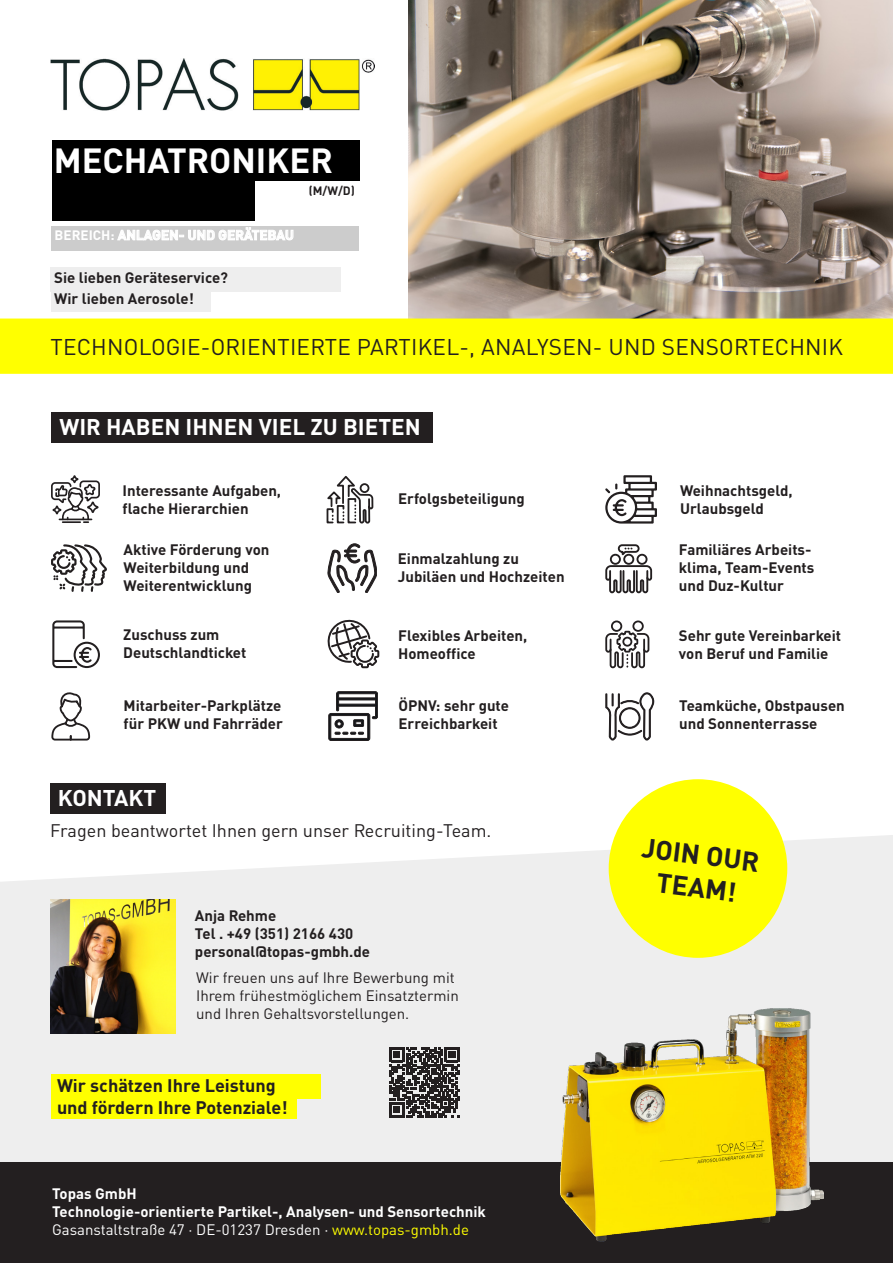
<style>
.page{position:relative;width:893px;height:1263px;background:#fff}
.page>*{position:absolute;margin:0;border:0;box-sizing:border-box;transform-origin:0 0}
.t1{font:700 34.5px "DINOT";color:#fff}
.t2{font:700 27px/32.4px "DINOT";color:#231f20;text-align:center}
.t3{font:22.5px "DINOT";letter-spacing:.01em;color:#231f20}
.t4{font:700 22.5px "DINOT";color:#fff}
.t5{font:700 18px "DINOT";color:#231f20}
.t6{font:18px "DINOT";color:#231f20}
.t7{font:700 15px/18px "DINOT";color:#231f20}
.t8{font:15px "DINOT";color:#231f20}
.t9{font:700 15px "DINOT";color:#fff}
.t10{font:15px "DINOT";color:#fff}
.t11{font:700 13.5px "DINOT";color:#fff}
.t12{font:700 12px "DINOT";color:#231f20}
.s1{color:#ff0}
</style>
<div class="page">
<svg style="left:0;top:835px;width:893px;height:327px;background:#efefee"></svg>
<div style="left:51px;top:412px;width:382px;height:30px;background:#231f20"></div>
<div style="left:51px;top:783px;width:115px;height:30px;background:#231f20"></div>
<div style="left:609px;top:779px;width:178px;height:179px;background:#ff0;border-radius:50%"></div>
<div style="left:51px;top:1074px;width:269px;height:25px;background:#ff0"></div>
<div style="left:0;top:1162px;width:893px;height:101px;background:#231f20"></div>
<img style="left:561px;top:1008px;width:262px;height:234px">
<svg style="left:605px;top:692px;width:49px;height:48px"></svg>
<svg style="left:51px;top:692px;width:39px;height:48px"></svg>
<svg style="left:51px;top:475px;width:49px;height:48px"></svg>
<svg style="left:329px;top:692px;width:49px;height:48px"></svg>
<svg style="left:328px;top:544px;width:49px;height:49px"></svg>
<svg style="left:327px;top:476px;width:46px;height:48px"></svg>
<div style="left:610px;top:554px;width:11px;height:11px;border:2px solid #231f20;border-radius:50%"></div>
<div style="left:623px;top:554px;width:11px;height:11px;border:2px solid #231f20;border-radius:50%"></div>
<div style="left:636px;top:554px;width:11px;height:11px;border:2px solid #231f20;border-radius:50%"></div>
<svg style="left:605px;top:564px;width:47px;height:29px"></svg>
<svg style="left:617px;top:544px;width:23px;height:12px"></svg>
<div style="left:611px;top:620px;width:11px;height:12px;border:2px solid #231f20;border-radius:50%"></div>
<div style="left:632px;top:620px;width:12px;height:12px;border:2px solid #231f20;border-radius:50%"></div>
<svg style="left:605px;top:630px;width:44px;height:38px"></svg>
<div style="left:622px;top:637px;width:10px;height:10px;border:2px solid #231f20;border-radius:50%"></div>
<svg style="left:51px;top:544px;width:56px;height:48px"></svg>
<svg style="left:328px;top:620px;width:51px;height:48px"></svg>
<svg style="left:605px;top:475px;width:52px;height:49px"></svg>
<svg style="left:52px;top:620px;width:48px;height:48px"></svg>
<svg style="left:389px;top:1047px;width:70px;height:70px;background:#5c595a"></svg>
<div style="left:51px;top:1094px;width:245px;height:25px;background:#ff0"></div>
<img style="left:50px;top:899px;width:125px;height:134px">
<img style="left:409px;top:0;width:484px;height:318px">
<img style="left:51px;top:59px;width:323px;height:51px">
<div style="left:0;top:318px;width:893px;height:56px;background:#ff0"></div>
<div style="left:51px;top:288px;width:159px;height:24px;background:#eee"></div>
<div style="left:51px;top:267px;width:290px;height:25px;background:#eee"></div>
<div style="left:51px;top:140px;width:308px;height:41px;background:#000"></div>
<div style="left:52px;top:180px;width:203px;height:40px;background:#000"></div>
<hr style="left:48px;top:137px;width:4px;height:93px;background:#fff">
<div style="left:52px;top:226px;width:307px;height:25px;background:#ccc"></div>
<p class="t1" style="left:54px;top:133px;width:281px">MECHATRONIKER</p>
<p class="t12" style="left:309px;top:181px;width:48px">(M/W/D)</p>
<p class="t11" style="left:55px;top:224px;width:241px">BEREICH: ANLAGEN- UND GERÄTEBAU</p>
<p class="t7" style="left:54px;top:268px;width:175px">Sie lieben Geräteservice?</p>
<p class="t7" style="left:54px;top:289px;width:141px">Wir lieben Aerosole!</p>
<p class="t3" style="left:50px;top:330px;width:794px">TECHNOLOGIE-ORIENTIERTE PARTIKEL-, ANALYSEN- UND SENSORTECHNIK</p>
<p class="t4" style="left:59px;top:409px;width:363px">WIR HABEN IHNEN VIEL ZU BIETEN</p>
<p class="t7" style="left:123px;top:481px;width:160px">Interessante Aufgaben,</p>
<p class="t7" style="left:123px;top:499px;width:128px">flache Hierarchien</p>
<p class="t7" style="left:124px;top:539px;width:147px">Aktive Förderung von<br>Weiterbildung und<br>Weiterentwicklung</p>
<p class="t7" style="left:123px;top:625px;width:98px">Zuschuss zum</p>
<p class="t7" style="left:123px;top:643px;width:125px">Deutschlandticket</p>
<p class="t7" style="left:124px;top:696px;width:161px">Mitarbeiter-Parkplätze für PKW und Fahrräder</p>
<p class="t4" style="left:58px;top:780px;width:100px">KONTAKT</p>
<p class="t7" style="left:398px;top:489px;width:128px">Erfolgsbeteiligung</p>
<p class="t7" style="left:398px;top:549px;width:123px">Einmalzahlung zu</p>
<p class="t7" style="left:398px;top:567px;width:168px">Jubiläen und Hochzeiten</p>
<p class="t7" style="left:398px;top:625px;width:131px">Flexibles Arbeiten,</p>
<p class="t7" style="left:398px;top:643px;width:79px">Homeoffice</p>
<p class="t7" style="left:398px;top:695px;width:112px">ÖPNV: sehr gute</p>
<p class="t7" style="left:398px;top:713px;width:101px">Erreichbarkeit</p>
<p class="t6" style="left:50px;top:817px;width:443px">Fragen beantwortet Ihnen gern unser Recruiting-Team.</p>
<p class="t7" style="left:195px;top:906px;width:83px">Anja Rehme</p>
<p class="t7" style="left:195px;top:924px;width:160px">Tel . +49 (351) 2166 430</p>
<p class="t7" style="left:195px;top:942px;width:177px">personal@topas-gmbh.de</p>
<p class="t8" style="left:196px;top:966px;width:260px">Wir freuen uns auf Ihre Bewerbung mit</p>
<p class="t8" style="left:196px;top:984px;width:264px">Ihrem frühestmöglichem Einsatztermin</p>
<p class="t8" style="left:196px;top:1002px;width:215px">und Ihren Gehaltsvorstellungen.</p>
<p class="t5" style="left:57px;top:1071px;width:220px">Wir schätzen Ihre Leistung</p>
<p class="t5" style="left:57px;top:1093px;width:232px">und fördern Ihre Potenziale!</p>
<p class="t9" style="left:52px;top:1181px;width:86px">Topas GmbH</p>
<p class="t9" style="left:52px;top:1199px;width:435px">Technologie-orientierte Partikel-, Analysen- und Sensortechnik</p>
<p class="t10" style="left:52px;top:1218px;width:418px">Gasanstaltstraße 47 · DE-01237 Dresden · <span class="s1">www.topas-gmbh.de</span></p>
<p class="t7" style="left:680px;top:481px;width:114px">Weihnachtsgeld,<br>Urlaubsgeld</p>
<p class="t7" style="left:679px;top:539px;width:134px">Familiäres Arbeits-</p>
<p class="t7" style="left:679px;top:557px;width:137px">klima, Team-Events</p>
<p class="t7" style="left:679px;top:575px;width:107px">und Duz-Kultur</p>
<p class="t7" style="left:679px;top:625px;width:164px">Sehr gute Vereinbarkeit von Beruf und Familie</p>
<p class="t7" style="left:679px;top:696px;width:167px">Teamküche, Obstpausen</p>
<p class="t7" style="left:679px;top:714px;width:140px">und Sonnenterrasse</p>
<p class="t2" style="left:644px;top:830px;width:119px;rotate:7deg">JOIN OUR<br>TEAM!</p>
</div>
